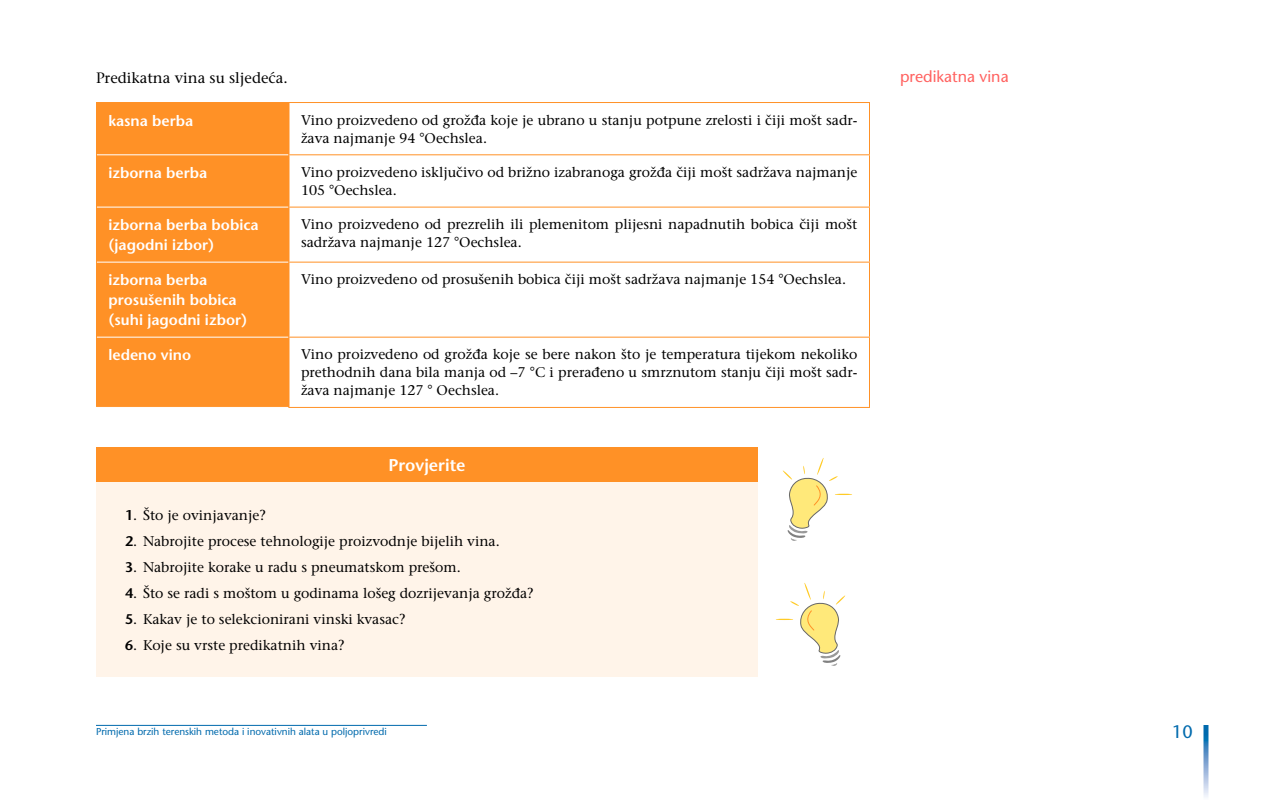
<style>
.page{position:relative;width:1280px;height:800px;background:#fff}
.page>*{position:absolute;margin:0;border:0;box-sizing:border-box;transform-origin:0 0}
.t1{font:18px "Stone Sans";color:#006aad}
.t2{font:600 17px "Stone Sans";color:#fff}
.t3{font:16px "Stone Sans";color:#ff6260}
.t4{font:600 15px/20px "Stone Sans";color:#fff}
.t5{font:15px "Stone Serif";color:#000}
.t6{font:14px/18px "Stone Serif";color:#000}
.t7{font:10px "Stone Sans";color:#006aad}
.s1{font-family:"Stone Sans";font-weight:600}
</style>
<div class="page">
<svg style="left:1204px;top:725px;width:4px;height:72px"></svg>
<hr style="left:96px;top:725px;width:331px;height:1px;background:#006aad">
<div style="left:97px;top:103px;width:191px;height:304px;background:#ff9126"></div>
<hr style="left:97px;top:154px;width:191px;height:1px;background:#fff">
<hr style="left:97px;top:207px;width:191px;height:1px;background:#fff">
<hr style="left:97px;top:262px;width:191px;height:1px;background:#fff">
<hr style="left:97px;top:337px;width:191px;height:1px;background:#fff">
<hr style="left:288px;top:154px;width:582px;height:1px;background:#ff9126">
<hr style="left:288px;top:207px;width:582px;height:1px;background:#ff9126">
<hr style="left:288px;top:262px;width:582px;height:1px;background:#ff9126">
<hr style="left:288px;top:337px;width:582px;height:1px;background:#ff9126">
<hr style="left:96px;top:102px;width:193px;height:1px;background:#ff9126">
<hr style="left:96px;top:103px;width:1px;height:52px;background:#ff9126">
<hr style="left:96px;top:155px;width:1px;height:52px;background:#ff9126">
<hr style="left:96px;top:207px;width:1px;height:55px;background:#ff9126">
<hr style="left:96px;top:262px;width:1px;height:75px;background:#ff9126">
<hr style="left:96px;top:337px;width:1px;height:70px;background:#ff9126">
<hr style="left:289px;top:102px;width:581px;height:1px;background:#ff9126">
<hr style="left:288px;top:103px;width:2px;height:51px;background:#ff9126">
<hr style="left:869px;top:103px;width:1px;height:51px;background:#ff9126">
<hr style="left:288px;top:155px;width:2px;height:52px;background:#ff9126">
<hr style="left:869px;top:155px;width:1px;height:52px;background:#ff9126">
<hr style="left:288px;top:208px;width:2px;height:54px;background:#ff9126">
<hr style="left:869px;top:208px;width:1px;height:54px;background:#ff9126">
<hr style="left:288px;top:263px;width:2px;height:74px;background:#ff9126">
<hr style="left:869px;top:263px;width:1px;height:74px;background:#ff9126">
<hr style="left:288px;top:338px;width:2px;height:69px;background:#ff9126">
<hr style="left:869px;top:338px;width:1px;height:69px;background:#ff9126">
<hr style="left:288px;top:407px;width:582px;height:1px;background:#ff9126">
<div style="left:96px;top:447px;width:662px;height:35px;background:#ff9126"></div>
<div style="left:96px;top:482px;width:662px;height:195px;background:#fff4e9"></div>
<svg style="left:783px;top:458px;width:69px;height:83px"></svg>
<svg style="left:776px;top:583px;width:69px;height:83px"></svg>
<p class="t5" style="left:96px;top:69px;width:193px">Predikatna vina su sljedeća.</p>
<p class="t4" style="left:108px;top:110px;width:86px">kasna berba</p>
<p class="t6" style="left:301px;top:111px;width:558px">Vino proizvedeno od grožđa koje je ubrano u stanju potpune zrelosti i čiji mošt sadr&shy;žava najmanje 94 °Oechslea.</p>
<p class="t4" style="left:108px;top:162px;width:100px">izborna berba</p>
<p class="t6" style="left:301px;top:163px;width:558px">Vino proizvedeno isključivo od brižno izabranoga grožđa čiji mošt sadržava najmanje<br>105 °Oechslea.</p>
<p class="t4" style="left:108px;top:215px;width:152px">izborna berba bobica (jagodni izbor)</p>
<p class="t6" style="left:301px;top:216px;width:558px">Vino proizvedeno od prezrelih ili plemenitom plijesni napadnutih bobica čiji mošt sadržava najmanje 127 °Oechslea.</p>
<p class="t4" style="left:108px;top:270px;width:140px">izborna berba prosušenih bobica (suhi jagodni izbor)</p>
<p class="t6" style="left:301px;top:271px;width:547px">Vino proizvedeno od prosušenih bobica čiji mošt sadržava najmanje 154 °Oechslea.</p>
<p class="t4" style="left:108px;top:345px;width:84px">ledeno vino</p>
<p class="t6" style="left:301px;top:346px;width:558px;text-align:justify">Vino proizvedeno od grožđa koje se bere nakon što je temperatura tijekom nekoliko prethodnih dana bila manja od –7 °C i prerađeno u smrznutom stanju čiji mošt sadr&shy;žava najmanje 127 ° Oechslea.</p>
<p class="t2" style="left:388px;top:454px;width:79px">Provjerite</p>
<p class="t6" style="left:125px;top:506px;width:142px"><span class="s1">1</span>. Što je ovinjavanje?</p>
<p class="t6" style="left:125px;top:532px;width:376px"><span class="s1">2</span>. Nabrojite procese tehnologije proizvodnje bijelih vina.</p>
<p class="t6" style="left:125px;top:558px;width:337px"><span class="s1">3</span>. Nabrojite korake u radu s pneumatskom prešom.</p>
<p class="t6" style="left:125px;top:584px;width:410px"><span class="s1">4</span>. Što se radi s moštom u godinama lošeg dozrijevanja grožđa?</p>
<p class="t6" style="left:125px;top:610px;width:282px"><span class="s1">5</span>. Kakav je to selekcionirani vinski kvasac?</p>
<p class="t6" style="left:125px;top:636px;width:221px"><span class="s1">6</span>. Koje su vrste predikatnih vina?</p>
<p class="t3" style="left:900px;top:67px;width:110px">predikatna vina</p>
<p class="t7" style="left:96px;top:725px;width:292px">Primjena brzih terenskih metoda i inovativnih alata u poljoprivredi</p>
<p class="t1" style="left:1172px;top:721px;width:22px">10</p>
</div>
